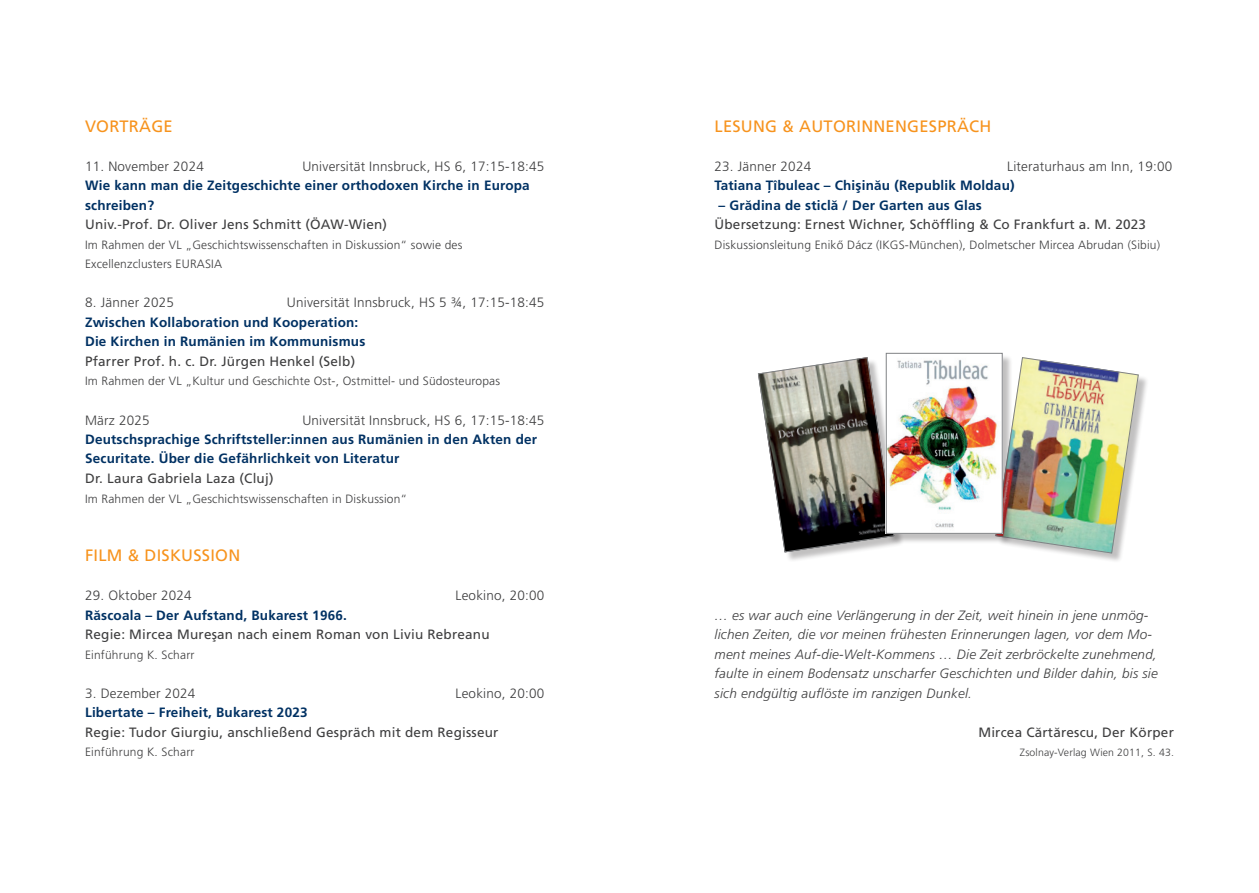
<style>
.page{position:relative;width:1259px;height:893px;background:#fff}
.page>*{position:absolute;margin:0;border:0;box-sizing:border-box;transform-origin:0 0}
.t1{font:16.5px "Frutiger LT Pro";letter-spacing:.015em;color:#f7931d}
.t2{font:700 13.5px/19.5px "Frutiger LT Pro";letter-spacing:.015em;color:#003163}
.t3{font:13.5px "Frutiger LT Pro";letter-spacing:.015em;color:#3e3e3f}
.t4{font:italic 300 13.5px/19.5px "Frutiger LT Pro";letter-spacing:.015em;color:#3e3e3f}
.t5{font:300 13.5px "Frutiger LT Pro";letter-spacing:.015em;color:#3e3e3f}
.t6{font:300 12px/19.5px "Frutiger LT Pro";letter-spacing:.015em;color:#3e3e3f}
.t7{font:300 10.5px "Frutiger LT Pro";letter-spacing:.015em;color:#3e3e3f}
</style>
<div class="page">
<div style="left:760px;top:359px;width:144px;height:204px;background:#231f20;opacity:.28"></div>
<svg style="left:757px;top:357px;width:137px;height:196px"></svg>
<div style="left:997px;top:359px;width:152px;height:205px;background:#231f20;opacity:.28"></div>
<img style="left:997px;top:357px;width:142px;height:197px">
<div style="left:887px;top:354px;width:126px;height:190px;background:#231f20;opacity:.28"></div>
<img style="left:888px;top:355px;width:112px;height:177px">
<div style="left:886px;top:353px;width:116px;height:181px;border:1px solid #808285"></div>
<p class="t1" style="left:85px;top:117px;width:89px">VORTRÄGE</p>
<p class="t5" style="left:85px;top:158px;width:120px">11. November 2024</p>
<p class="t5" style="left:302px;top:158px;width:243px">Universität Innsbruck, HS 6, 17:15-18:45</p>
<p class="t2" style="left:85px;top:176px;width:446px">Wie kann man die Zeitgeschichte einer orthodoxen Kirche in Europa schreiben?</p>
<p class="t3" style="left:85px;top:217px;width:303px">Univ.-Prof. Dr. Oliver Jens Schmitt (ÖAW-Wien)</p>
<p class="t6" style="left:85px;top:235px;width:379px">Im Rahmen der VL „Geschichtswissenschaften in Diskussion“ sowie des<br>Excellenzclusters EURASIA</p>
<p class="t5" style="left:85px;top:295px;width:90px">8. Jänner 2025</p>
<p class="t5" style="left:287px;top:295px;width:259px">Universität Innsbruck, HS 5 ¾, 17:15-18:45</p>
<p class="t2" style="left:85px;top:313px;width:282px">Zwischen Kollaboration und Kooperation:<br>Die Kirchen in Rumänien im Kommunismus</p>
<p class="t3" style="left:85px;top:353px;width:272px">Pfarrer Prof. h. c. Dr. Jürgen Henkel (Selb)</p>
<p class="t6" style="left:85px;top:372px;width:416px">Im Rahmen der VL „Kultur und Geschichte Ost-, Ostmittel- und Südosteuropas</p>
<p class="t5" style="left:85px;top:412px;width:66px">März 2025</p>
<p class="t5" style="left:302px;top:412px;width:243px">Universität Innsbruck, HS 6, 17:15-18:45</p>
<p class="t2" style="left:85px;top:430px;width:453px">Deutschsprachige Schriftsteller:innen aus Rumänien in den Akten der<br>Securitate. Über die Gefährlichkeit von Literatur</p>
<p class="t3" style="left:85px;top:470px;width:190px">Dr. Laura Gabriela Laza (Cluj)</p>
<p class="t6" style="left:85px;top:489px;width:324px">Im Rahmen der VL „Geschichtswissenschaften in Diskussion“</p>
<p class="t1" style="left:85px;top:546px;width:157px">FILM &amp; DISKUSSION</p>
<p class="t5" style="left:85px;top:587px;width:108px">29. Oktober 2024</p>
<p class="t5" style="left:455px;top:587px;width:90px">Leokino, 20:00</p>
<p class="t2" style="left:85px;top:605px;width:263px">Răscoala – Der Aufstand, Bukarest 1966.</p>
<p class="t3" style="left:85px;top:626px;width:406px">Regie: Mircea Mureşan nach einem Roman von Liviu Rebreanu</p>
<p class="t6" style="left:85px;top:645px;width:111px">Einführung K. Scharr</p>
<p class="t5" style="left:85px;top:685px;width:112px">3. Dezember 2024</p>
<p class="t5" style="left:455px;top:685px;width:90px">Leokino, 20:00</p>
<p class="t2" style="left:85px;top:703px;width:224px">Libertate – Freiheit, Bukarest 2023</p>
<p class="t3" style="left:85px;top:724px;width:415px">Regie: Tudor Giurgiu, anschließend Gespräch mit dem Regisseur</p>
<p class="t6" style="left:85px;top:742px;width:111px">Einführung K. Scharr</p>
<p class="t1" style="left:714px;top:117px;width:278px">LESUNG &amp; AUTORINNENGESPRÄCH</p>
<p class="t5" style="left:714px;top:158px;width:98px">23. Jänner 2024</p>
<p class="t5" style="left:1007px;top:158px;width:167px">Literaturhaus am Inn, 19:00</p>
<p class="t2" style="left:714px;top:176px;width:301px">Tatiana Țîbuleac – Chişinău (Republik Moldau)</p>
<p class="t2" style="left:718px;top:196px;width:265px">– Grădina de sticlă / Der Garten aus Glas</p>
<p class="t3" style="left:714px;top:217px;width:433px">Übersetzung: Ernest Wichner, Schöffling &amp; Co Frankfurt a. M. 2023</p>
<p class="t6" style="left:714px;top:235px;width:447px">Diskussionsleitung Enikő Dácz (IKGS-München), Dolmetscher Mircea Abrudan (Sibiu)</p>
<p class="t4" style="left:714px;top:605px;width:445px">… es war auch eine Verlängerung in der Zeit, weit hinein in jene unmög&shy;lichen Zeiten, die vor meinen frühesten Erinnerungen lagen, vor dem Mo&shy;ment meines Auf-die-Welt-Kommens … Die Zeit zerbröckelte zunehmend, faulte in einem Bodensatz unscharfer Geschichten und Bilder dahin, bis sie sich endgültig auflöste im ranzigen Dunkel.</p>
<p class="t3" style="left:978px;top:724px;width:197px">Mircea Cărtărescu, Der Körper</p>
<p class="t7" style="left:1020px;top:747px;width:155px">Zsolnay-Verlag Wien 2011, S. 43.</p>
</div>
